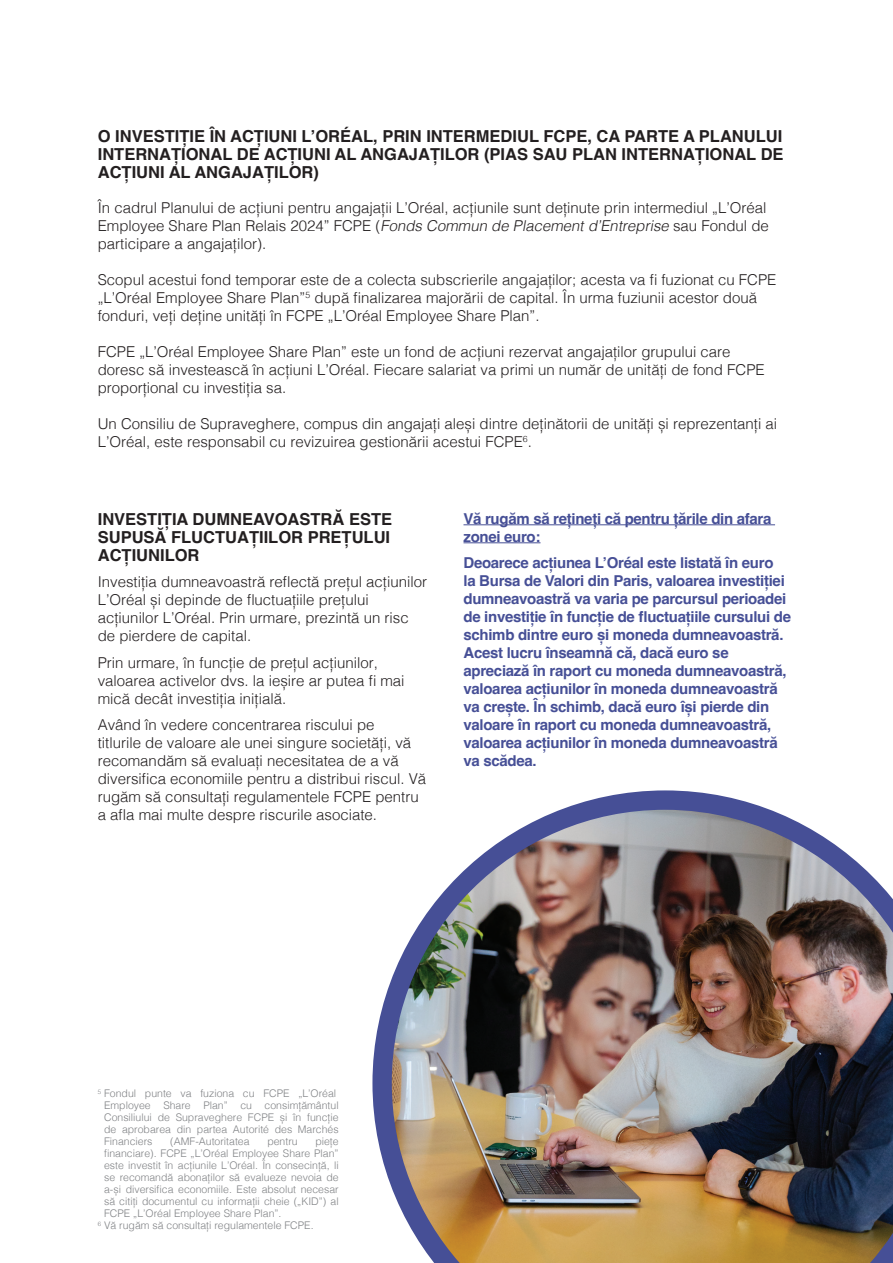
<style>
.page{position:relative;width:893px;height:1263px;background:#fff}
.page>*{position:absolute;margin:0;border:0;box-sizing:border-box;transform-origin:0 0}
.t1{font:700 16.5px/18px "Helvetica";color:#231f20;text-align:justify}
.t2{font:300 15px/18px "Helvetica";color:#231f20}
.t3{font:700 15px/18px "Helvetica";letter-spacing:-.02em;color:#464f96}
.t4{font:300 10.5px/12px "Helvetica";color:#808285}
.s1{font-style:italic}
</style>
<div class="page">
<svg style="left:372px;top:790px;width:399px;height:398px"></svg>
<img style="left:392px;top:810px;width:501px;height:453px">
<hr style="left:463px;top:524px;width:312px;height:1px;background:#464f96">
<hr style="left:463px;top:542px;width:77px;height:1px;background:#464f96">
<p class="t1" style="left:98px;top:129px;width:687px">O INVESTIȚIE ÎN ACȚIUNI L’ORÉAL, PRIN INTERMEDIUL FCPE, CA PARTE A PLANULUI INTERNAȚIONAL DE ACȚIUNI AL ANGAJAȚILOR (PIAS SAU PLAN INTERNAȚIONAL DE ACȚIUNI AL ANGAJAȚILOR)</p>
<p class="t2" style="left:98px;top:197px;width:673px">În cadrul Planului de acțiuni pentru angajații L’Oréal, acțiunile sunt deținute prin intermediul „L’Oréal<br>Employee Share Plan Relais 2024” FCPE (<span class="s1">FondsCommun de Placementd’Entreprise</span> sau Fondul de participare a angajaților).</p>
<p class="t2" style="left:98px;top:269px;width:680px">Scopul acestui fond temporar este de a colecta subscrierile angajaților; acesta va fi fuzionat cu FCPE „L’Oréal Employee Share Plan”<sup>5</sup> după finalizarea majorării de capital. În urma fuziunii acestor două fonduri, veți deține unități în FCPE „L’Oréal Employee Share Plan”.</p>
<p class="t2" style="left:98px;top:341px;width:668px">FCPE „L’Oréal Employee Share Plan” este un fond de acțiuni rezervat angajaților grupului care doresc să investească în acțiuni L’Oréal. Fiecare salariat va primi un număr de unități de fond FCPE proporțional cu investiția sa.</p>
<p class="t2" style="left:98px;top:413px;width:681px">Un Consiliu de Supraveghere, compus din angajați aleși dintre deținătorii de unități și reprezentanți ai<br>L’Oréal, este responsabil cu revizuirea gestionării acestui FCPE<sup>6</sup>.</p>
<p class="t1" style="left:98px;top:512px;width:296px">INVESTIȚIA DUMNEAVOASTRĂ ESTE SUPUSĂ FLUCTUAȚIILOR PREȚULUI ACȚIUNILOR</p>
<p class="t2" style="left:98px;top:572px;width:331px">Investiția dumneavoastră reflectă prețul acțiunilor L’Oréal și depinde de fluctuațiile prețului acțiunilor L’Oréal. Prin urmare, prezintă un risc de pierdere de capital.</p>
<p class="t2" style="left:98px;top:652px;width:308px">Prin urmare, în funcție de prețul acțiunilor, valoarea activelor dvs. la ieșire ar putea fi mai mică decât investiția inițială.</p>
<p class="t2" style="left:98px;top:715px;width:330px">Având în vedere concentrarea riscului pe<br>titlurile de valoare ale unei singure societăți, vă recomandăm să evaluați necesitatea de a vă diversifica economiile pentru a distribui riscul. Vă rugăm să consultați regulamentele FCPE pentru a afla mai multe despre riscurile asociate.</p>
<p class="t3" style="left:463px;top:511px;width:309px">Vă rugăm să rețineți că pentru țările din afara zonei euro:</p>
<p class="t3" style="left:463px;top:556px;width:329px">Deoarece acțiunea L’Oréal este listată în euro<br>la Bursa de Valori din Paris, valoarea investiției dumneavoastră va varia pe parcursul perioadei de investiție în funcție de fluctuațiile cursului de schimb dintre euro și moneda dumneavoastră.<br>Acest lucru înseamnă că, dacă euro se apreciază în raport cu moneda dumneavoastră, valoarea acțiunilor în moneda dumneavoastră va crește. În schimb, dacă euro își pierde din valoare în raport cu moneda dumneavoastră, valoarea acțiunilor în moneda dumneavoastră va scădea.</p>
<p class="t4" style="left:104px;top:1087px;width:236px;text-indent:-6px"><sup>5</sup> Fondul punte va fuziona cu FCPE „L’Oréal Employee Share Plan” cu consimțământul Consiliului de Supraveghere FCPE și în funcție de aprobarea din partea Autorité des Marchés Financiers</p>
<p class="t4" style="left:170px;top:1135px;width:81px">(AMF-Autoritatea</p>
<p class="t4" style="left:267px;top:1135px;width:32px">pentru</p>
<p class="t4" style="left:104px;top:1135px;width:236px;text-align:justify;text-indent:211px">piețe financiare). FCPE „L’Oréal Employee Share Plan” este investit în acțiunile L’Oréal. În consecință, li se recomandă abonaților să evalueze nevoia de a-și diversifica economiile. Este absolut necesar să citiți documentul cu informații cheie („KID”) al FCPE „L’Oréal Employee Share Plan”.</p>
<p class="t4" style="left:98px;top:1219px;width:217px"><sup>6</sup> Vă rugăm să consultați regulamentele FCPE.</p>
</div>
